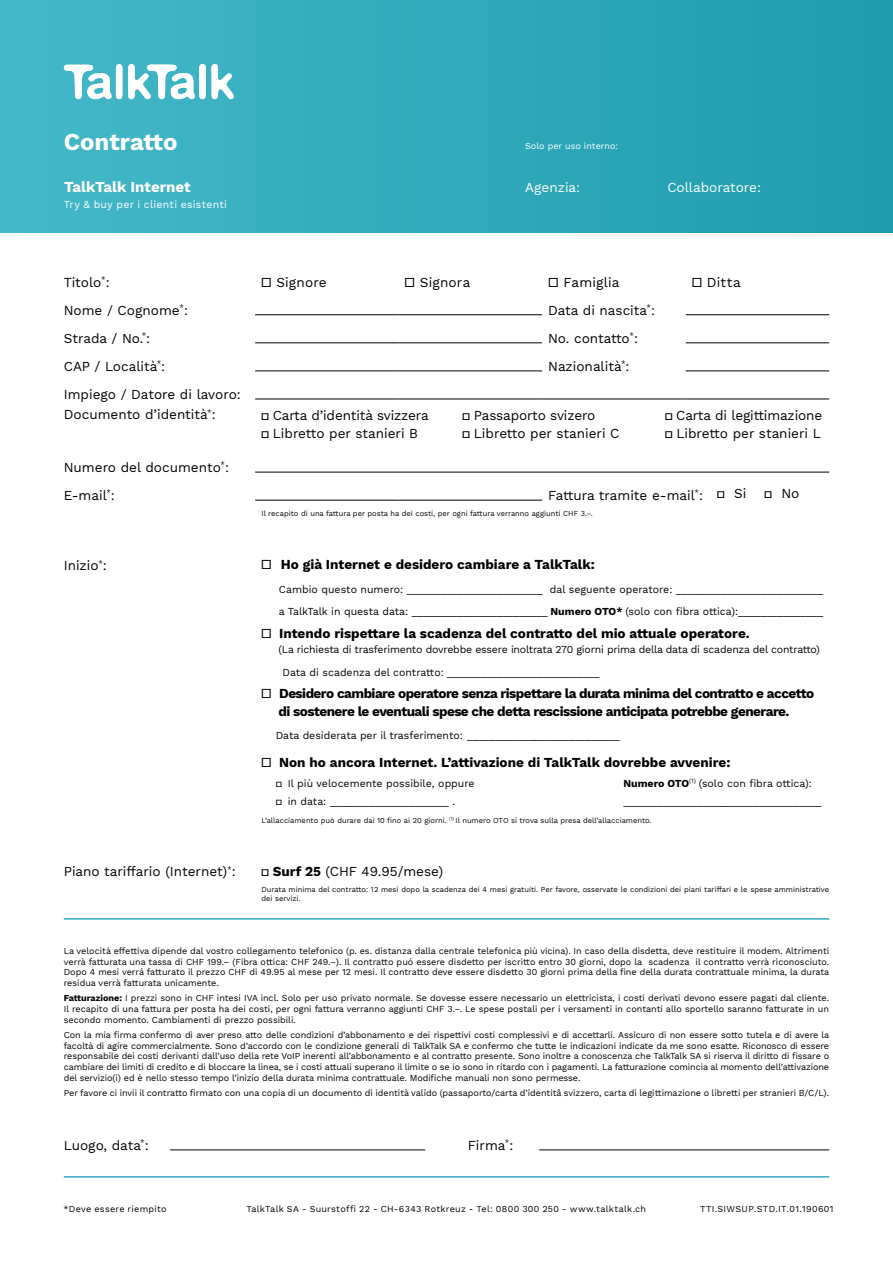
<style>
.page{position:relative;width:893px;height:1263px;background:#fff}
.page>*{position:absolute;margin:0;border:0;box-sizing:border-box;transform-origin:0 0}
.t1{font:700 24px "Work Sans";color:#fff}
.t2{font:700 15px "Work Sans";color:#fff}
.t3{font:13.5px/20.2px "Work Sans";color:#000}
.t4{font:700 13.5px "Work Sans";color:#000}
.t5{font:700 13.5px/18px "Work Sans";letter-spacing:-.03em;color:#000;text-align:center}
.t6{font:13.5px "Work Sans";color:#fff}
.t7{font:10.5px/18px "Work Sans";color:#000}
.t8{font:10.5px/22.5px "Work Sans";letter-spacing:-.02em;color:#000}
.t9{font:10.5px "Work Sans";letter-spacing:.02em;color:#fff}
.t10{font:9px/10.8px "Work Sans";color:#000;text-align:justify}
.t11{font:9px "Work Sans";letter-spacing:.035em;color:#000}
.t12{font:9px "Work Sans";letter-spacing:.025em;color:#000}
.t13{font:9px "Work Sans";color:#fff}
.t14{font:7.5px/9px "Work Sans";color:#000}
.s1{font-weight:400}
.s2{font-weight:700}
</style>
<div class="page">
<hr style="left:170px;top:1149px;width:255px;height:1px;background:#000">
<hr style="left:539px;top:1149px;width:290px;height:1px;background:#000">
<hr style="left:64px;top:1176px;width:765px;height:1px;background:#31aabb">
<hr style="left:64px;top:918px;width:765px;height:2px;background:#31aabb">
<hr style="left:255px;top:314px;width:144px;height:1px;background:#000">
<hr style="left:399px;top:314px;width:143px;height:1px;background:#000">
<hr style="left:255px;top:342px;width:144px;height:1px;background:#000">
<hr style="left:399px;top:342px;width:143px;height:1px;background:#000">
<hr style="left:255px;top:370px;width:144px;height:1px;background:#000">
<hr style="left:399px;top:370px;width:143px;height:1px;background:#000">
<hr style="left:255px;top:399px;width:144px;height:1px;background:#000">
<hr style="left:399px;top:399px;width:143px;height:1px;background:#000">
<hr style="left:542px;top:399px;width:144px;height:1px;background:#000">
<hr style="left:686px;top:399px;width:143px;height:1px;background:#000">
<hr style="left:686px;top:314px;width:143px;height:1px;background:#000">
<hr style="left:686px;top:342px;width:143px;height:1px;background:#000">
<hr style="left:686px;top:370px;width:143px;height:1px;background:#000">
<hr style="left:255px;top:472px;width:144px;height:1px;background:#000">
<hr style="left:399px;top:472px;width:143px;height:1px;background:#000">
<hr style="left:542px;top:472px;width:144px;height:1px;background:#000">
<hr style="left:686px;top:472px;width:143px;height:1px;background:#000">
<hr style="left:255px;top:500px;width:144px;height:1px;background:#000">
<hr style="left:399px;top:500px;width:143px;height:1px;background:#000">
<div style="left:0;top:0;width:893px;height:233px;background:linear-gradient(to right,#44b8c8,#1e9cae)"></div>
<svg style="left:150px;top:72px;width:84px;height:27px"></svg>
<svg style="left:64px;top:64px;width:86px;height:35px"></svg>
<svg style="left:146px;top:64px;width:88px;height:8px"></svg>
<h1 class="t1" style="left:64px;top:128px;width:115px">Contratto</h1>
<h2 class="t2" style="left:64px;top:178px;width:128px">TalkTalk Internet</h2>
<p class="t9" style="left:64px;top:199px;width:165px">Try &amp; buy per i clienti esistenti</p>
<p class="t13" style="left:525px;top:141px;width:95px">Solo per uso interno:</p>
<h3 class="t6" style="left:525px;top:180px;width:56px">Agenzia:</h3>
<h3 class="t6" style="left:667px;top:180px;width:95px">Collaboratore:</h3>
<h3 class="t3" style="left:64px;top:273px;width:47px">Titolo<sup>*</sup>:</h3>
<h3 class="t3" style="left:261px;top:273px;width:67px">▫ Signore</h3>
<h3 class="t3" style="left:405px;top:273px;width:67px">▫ Signora</h3>
<h3 class="t3" style="left:548px;top:273px;width:73px">▫ Famiglia</h3>
<h3 class="t3" style="left:692px;top:273px;width:50px">▫ Ditta</h3>
<h3 class="t3" style="left:64px;top:300px;width:126px">Nome / Cognome<sup>*</sup>:</h3>
<h3 class="t3" style="left:548px;top:300px;width:108px">Data di nascita<sup>*</sup>:</h3>
<h3 class="t3" style="left:64px;top:328px;width:88px">Strada / No.<sup>*</sup>:</h3>
<h3 class="t3" style="left:548px;top:328px;width:91px">No. contatto<sup>*</sup>:</h3>
<h3 class="t3" style="left:64px;top:357px;width:103px">CAP / Località<sup>*</sup>:</h3>
<h3 class="t3" style="left:548px;top:357px;width:83px">Nazionalità<sup>*</sup>:</h3>
<h3 class="t3" style="left:64px;top:385px;width:179px">Impiego / Datore di lavoro:<br>Documento d’identità<sup>*</sup>:</h3>
<h3 class="t3" style="left:261px;top:406px;width:169px">▫ Carta d’identità svizzera</h3>
<h3 class="t3" style="left:462px;top:406px;width:135px">▫ Passaporto svizero</h3>
<h3 class="t3" style="left:665px;top:406px;width:159px">▫ Carta di legittimazione</h3>
<h3 class="t3" style="left:261px;top:424px;width:158px">▫ Libretto per stanieri B</h3>
<h3 class="t3" style="left:462px;top:424px;width:159px">▫ Libretto per stanieri C</h3>
<h3 class="t3" style="left:665px;top:424px;width:158px">▫ Libretto per stanieri L</h3>
<h3 class="t3" style="left:64px;top:454px;width:167px;line-height:28px">Numero del documento<sup>*</sup>:<br>E-mail<sup>*</sup>:</h3>
<h3 class="t3" style="left:548px;top:486px;width:200px">Fattura tramite e-mail<sup>*</sup>: ▫ Si</h3>
<h3 class="t3" style="left:764px;top:484px;width:37px">▫ No</h3>
<p class="t14" style="left:261px;top:510px;width:333px">Il recapito di una fattura per posta ha dei costi, per ogni fattura verranno aggiunti CHF 3.–.</p>
<h3 class="t3" style="left:64px;top:556px;width:45px">Inizio<sup>*</sup>:</h3>
<h3 class="t4" style="left:261px;top:556px;width:335px"><span class="s1">▫</span> Ho già Internet e desidero cambiare a TalkTalk:</h3>
<p class="t7" style="left:279px;top:578px;width:546px;line-height:22.5px">Cambio questo numero: ________________________ dal seguente operatore: __________________________ a TalkTalk in questa data: ________________________ <span class="s2">Numero OTO*</span> (solo con fibra ottica):_______________</p>
<h3 class="t4" style="left:261px;top:626px;width:490px"><span class="s1">▫</span> Intendo rispettare la scadenza del contratto del mio attuale operatore.</h3>
<p class="t8" style="left:283px;top:639px;width:539px;text-indent:-4px">(La richiesta di trasferimento dovrebbe essere inoltrata 270 giorni prima della data di scadenza del contratto)<br>Data di scadenza del contratto: ___________________________</p>
<h3 class="t5" style="left:261px;top:685px;width:555px"><span class="s1">▫</span> Desidero cambiare operatore senza rispettare la durata minima del contratto e accetto di sostenere le eventuali spese che detta rescissione anticipata potrebbe generare.</h3>
<p class="t7" style="left:276px;top:727px;width:346px">Data desiderata per il trasferimento: ___________________________</p>
<h3 class="t4" style="left:261px;top:754px;width:471px"><span class="s1">▫</span> Non ho ancora Internet. L’attivazione di TalkTalk dovrebbe avvenire:</h3>
<p class="t7" style="left:276px;top:775px;width:200px">▫ Il più velocemente possibile, oppure ▫ in data: _____________________ .</p>
<p class="t7" style="left:623px;top:775px;width:200px"><span class="s2">Numero OTO</span><sup>(1)</sup> (solo con fibra ottica): ___________________________________</p>
<p class="t14" style="left:261px;top:816px;width:392px">L’allacciamento può durare dai 10 fino ai 20 giorni. <sup>(1)</sup> Il numero OTO si trova sulla presa dell’allacciamento.</p>
<h3 class="t3" style="left:64px;top:862px;width:173px">Piano tariffario (Internet)<sup>*</sup>:</h3>
<h3 class="t3" style="left:261px;top:862px;width:184px">▫ <span class="s2">Surf 25</span> (CHF 49.95/mese)</h3>
<p class="t14" style="left:261px;top:885px;width:569px">Durata minima del contratto: 12 mesi dopo la scadenza dei 4 mesi gratuiti. Per favore, osservate le condizioni dei piani tariffari e le spese amministrative dei servizi.</p>
<p class="t10" style="left:64px;top:946px;width:767px">La velocità effettiva dipende dal vostro collegamento telefonico (p. es. distanza dalla centrale telefonica più vicina). In caso della disdetta, deve restituire il modem. Altrimenti verrà fatturata una tassa di CHF 199.– (Fibra ottica: CHF 249.–). Il contratto puó essere disdetto per iscritto entro 30 giorni, dopo la scadenza il contratto verrà riconosciuto.<br>Dopo 4 mesi verrá fatturato il prezzo CHF di 49.95 al mese per 12 mesi. Il contratto deve essere disdetto 30 giorni prima della fine della durata contrattuale minima, la durata residua verrà fatturata unicamente.</p>
<p class="t10" style="left:64px;top:993px;width:767px"><span class="s2">Fatturazione:</span> I prezzi sono in CHF intesi IVA incl. Solo per uso privato normale. Se dovesse essere necessario un elettricista, i costi derivati devono essere pagati dal cliente.<br>Il recapito di una fattura per posta ha dei costi, per ogni fattura verranno aggiunti CHF 3.–. Le spese postali per i versamenti in contanti allo sportello saranno fatturate in un secondo momento. Cambiamenti di prezzo possibili.</p>
<p class="t10" style="left:64px;top:1030px;width:767px">Con la mia firma confermo di aver preso atto delle condizioni d’abbonamento e dei rispettivi costi complessivi e di accettarli. Assicuro di non essere sotto tutela e di avere la facoltà di agire commercialmente. Sono d’accordo con le condizione generali di TalkTalk SA e confermo che tutte le indicazioni indicate da me sono esatte. Riconosco di essere responsabile dei costi derivanti dall’uso della rete VoIP inerenti all’abbonamento e al contratto presente. Sono inoltre a conoscenza che TalkTalk SA si riserva il diritto di fissare o cambiare dei limiti di credito e di bloccare la linea, se i costi attuali superano il limite o se io sono in ritardo con i pagamenti. La fatturazione comincia al momento dell’attivazione del servizio(i) ed è nello stesso tempo l’inizio della durata minima contrattuale. Modifiche manuali non sono permesse.</p>
<p class="t10" style="left:64px;top:1088px;width:767px">Per favore ci invii il contratto firmato con una copia di un documento di identità valido (passaporto/carta d’identitâ svizzero, carta di legittimazione o libretti per stranieri B/C/L).</p>
<h3 class="t3" style="left:64px;top:1135px;width:87px">Luogo, data<sup>*</sup>:</h3>
<h3 class="t3" style="left:468px;top:1135px;width:47px">Firma<sup>*</sup>:</h3>
<p class="t12" style="left:64px;top:1203px;width:104px">*Deve essere riempito</p>
<p class="t11" style="left:246px;top:1203px;width:401px">TalkTalk SA - Suurstoffi 22 - CH-6343 Rotkreuz - Tel: 0800 300 250 - www.talktalk.ch</p>
<p class="t11" style="left:700px;top:1203px;width:135px">TTI.SIWSUP.STD.IT.01.190601</p>
</div>
